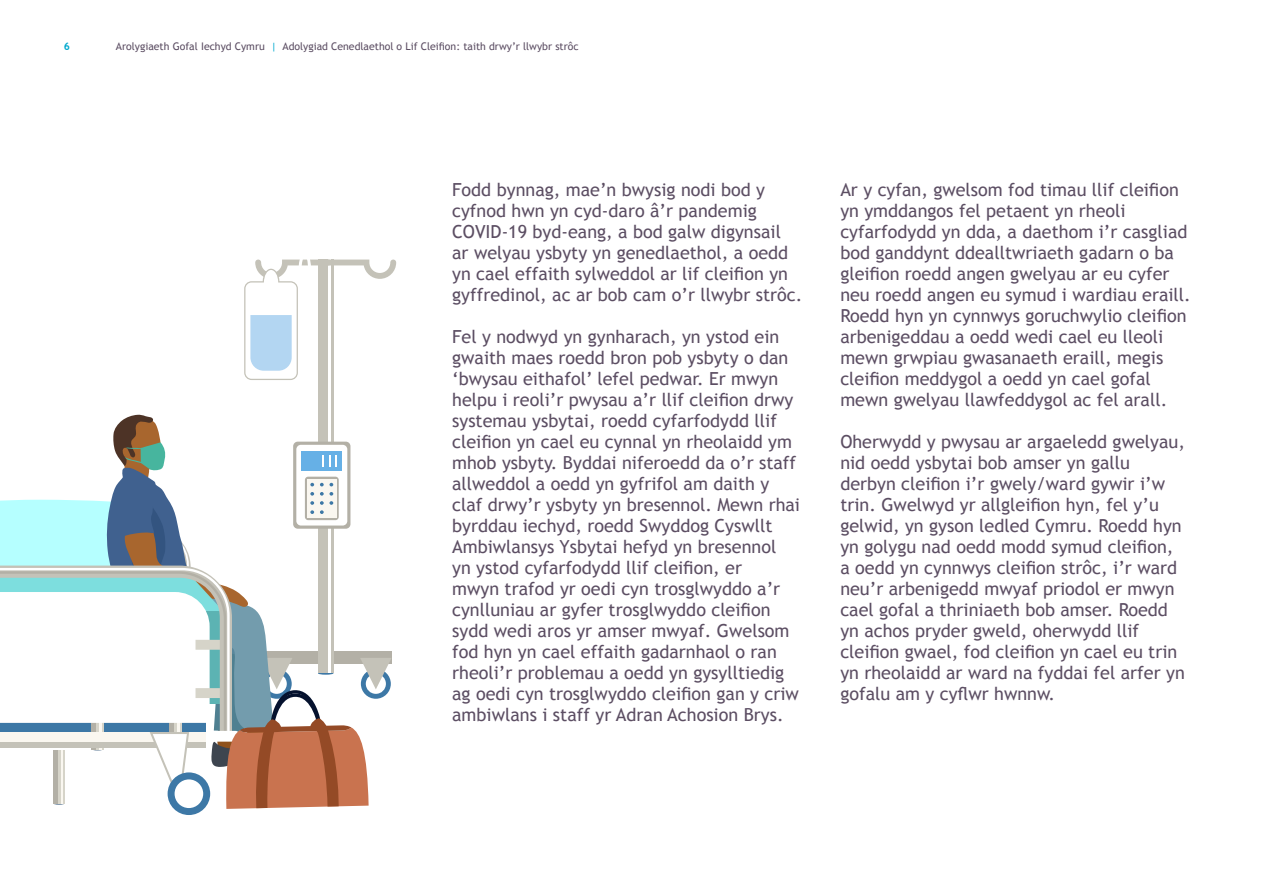
<style>
.page{position:relative;width:1263px;height:893px;background:#fff}
.page>*{position:absolute;margin:0;border:0;box-sizing:border-box;transform-origin:0 0}
.t1{font:18px/21px "Trebuchet MS";color:#5c4e63}
.t2{font:10.5px "Trebuchet MS";color:#5c4e63}
.t3{font:700 10.5px "Trebuchet MS";color:#00a9ce}
.s1{color:#00a9ce}
</style>
<div class="page">
<div style="left:168px;top:772px;width:42px;height:43px;background:#3d78a6;border-radius:50%"></div>
<svg style="left:0;top:259px;width:396px;height:550px"></svg>
<p class="t3" style="left:64px;top:40px;width:8px">6</p>
<p class="t2" style="left:116px;top:40px;width:464px">Arolygiaeth Gofal Iechyd Cymru <span class="s1">|</span> Adolygiad Cenedlaethol o Lif Cleifion: taith drwy’r llwybr strôc</p>
<p class="t1" style="left:452px;top:179px;width:352px">Fodd bynnag, mae’n bwysig nodi bod y cyfnod hwn yn cyd-daro â’r pandemig COVID-19 byd-eang, a bod galw digynsail<br>ar welyau ysbyty yn genedlaethol, a oedd yn cael effaith sylweddol ar lif cleifion yn gyffredinol, ac ar bob cam o’r llwybr strôc.</p>
<p class="t1" style="left:452px;top:327px;width:349px">Fel y nodwyd yn gynharach, yn ystod ein gwaith maes roedd bron pob ysbyty o dan ‘bwysau eithafol’ lefel pedwar. Er mwyn helpu i reoli’r pwysau a’r llif cleifion drwy systemau ysbytai, roedd cyfarfodydd llif cleifion yn cael eu cynnal yn rheolaidd ym mhob ysbyty. Byddai niferoedd da o’r staff allweddol a oedd yn gyfrifol am daith y claf drwy’r ysbyty yn bresennol. Mewn rhai byrddau iechyd, roedd Swyddog Cyswllt Ambiwlansys Ysbytai hefyd yn bresennol<br>yn ystod cyfarfodydd llif cleifion, er<br>mwyn trafod yr oedi cyn trosglwyddo a’r cynlluniau ar gyfer trosglwyddo cleifion sydd wedi aros yr amser mwyaf. Gwelsom fod hyn yn cael effaith gadarnhaol o ran rheoli’r problemau a oedd yn gysylltiedig ag oedi cyn trosglwyddo cleifion gan y criw ambiwlans i staff yr Adran Achosion Brys.</p>
<p class="t1" style="left:840px;top:180px;width:352px">Ar y cyfan, gwelsom fod timau llif cleifion yn ymddangos fel petaent yn rheoli cyfarfodydd yn dda, a daethom i’r casgliad bod ganddynt ddealltwriaeth gadarn o ba gleifion roedd angen gwelyau ar eu cyfer neu roedd angen eu symud i wardiau eraill.<br>Roedd hyn yn cynnwys goruchwylio cleifion arbenigeddau a oedd wedi cael eu lleoli mewn grwpiau gwasanaeth eraill, megis cleifion meddygol a oedd yn cael gofal mewn gwelyau llawfeddygol ac fel arall.</p>
<p class="t1" style="left:840px;top:432px;width:346px">Oherwydd y pwysau ar argaeledd gwelyau, nid oedd ysbytai bob amser yn gallu derbyn cleifion i’r gwely/ward gywir i’w trin. Gwelwyd yr allgleifion hyn, fel y’u gelwid, yn gyson ledled Cymru. Roedd hyn yn golygu nad oedd modd symud cleifion, a oedd yn cynnwys cleifion strôc, i’r ward neu’r arbenigedd mwyaf priodol er mwyn cael gofal a thriniaeth bob amser. Roedd yn achos pryder gweld, oherwydd llif cleifion gwael, fod cleifion yn cael eu trin yn rheolaidd ar ward na fyddai fel arfer yn gofalu am y cyflwr hwnnw.</p>
</div>
